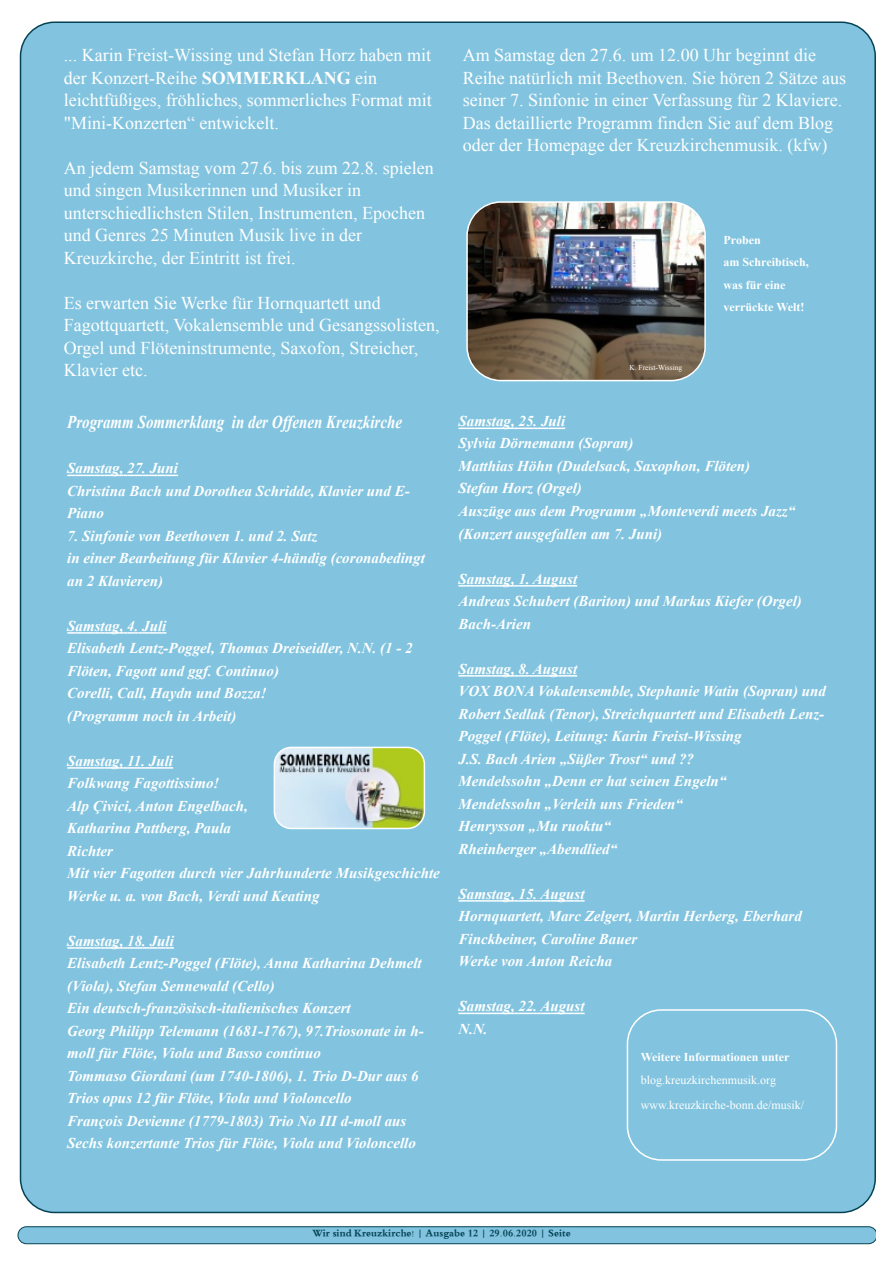
<style>
.page{position:relative;width:893px;height:1263px;background:#fff}
.page>*{position:absolute;margin:0;border:0;box-sizing:border-box;transform-origin:0 0}
.t1{font:18px/22.5px "Times New Roman";color:#fff}
.t2{font:italic 700 18px "Times New Roman";color:#fff;scale:.83 1}
.t3{font:italic 700 15px/22.5px "Times New Roman";color:#fff}
.t4{font:700 12px/22.5px "Times New Roman";color:#fff}
.t5{font:12px/25.5px "Times New Roman";color:#fff}
.t6{font:700 10.5px "Traditional Arabic";color:#054354}
.t7{font:7.5px "Times New Roman";color:#fff}
.s1{font-weight:700}
</style>
<div class="page">
<svg style="left:18px;top:1226px;width:858px;height:18px;background:#77b8d1"></svg>
<div style="left:21px;top:22px;width:854px;height:1190px;background:#82c4df;border-radius:34px"></div>
<svg style="left:67px;top:475px;width:111px;height:1px"></svg>
<svg style="left:67px;top:632px;width:99px;height:2px"></svg>
<svg style="left:67px;top:767px;width:106px;height:2px"></svg>
<svg style="left:67px;top:947px;width:107px;height:2px"></svg>
<svg style="left:458px;top:428px;width:107px;height:1px"></svg>
<svg style="left:458px;top:585px;width:119px;height:2px"></svg>
<svg style="left:458px;top:675px;width:119px;height:2px"></svg>
<svg style="left:458px;top:900px;width:127px;height:2px"></svg>
<svg style="left:458px;top:1013px;width:127px;height:1px"></svg>
<div style="left:627px;top:1009px;width:210px;height:152px;border:2px solid #fff;border-radius:34px"></div>
<img style="left:274px;top:747px;width:150px;height:81px;border-radius:17px">
<div style="left:274px;top:747px;width:151px;height:82px;border:2px solid #fff;border-radius:17px"></div>
<img style="left:467px;top:202px;width:238px;height:179px;border-radius:34px">
<div style="left:466px;top:201px;width:240px;height:180px;border:2px solid #fff;border-radius:34px"></div>
<p class="t1" style="left:64px;top:44px;width:369px">... Karin Freist-Wissing und Stefan Horz haben mit der Konzert-Reihe <span class="s1">SOMMERKLANG</span> ein leichtfüßiges, fröhliches, sommerliches Format mit "Mini-Konzerten“ entwickelt.</p>
<p class="t1" style="left:64px;top:156px;width:371px">An jedem Samstag vom 27.6. bis zum 22.8. spielen und singen Musikerinnen und Musiker in unterschiedlichsten Stilen, Instrumenten, Epochen und Genres 25 Minuten Musik live in der Kreuzkirche, der Eintritt ist frei.</p>
<p class="t1" style="left:64px;top:291px;width:377px">Es erwarten Sie Werke für Hornquartett und Fagottquartett, Vokalensemble und Gesangssolisten, Orgel und Flöteninstrumente, Saxofon, Streicher, Klavier etc.</p>
<p class="t2" style="left:67px;top:412px;width:405px">Programm Sommerklang in der Offenen Kreuzkirche</p>
<p class="t3" style="left:67px;top:457px;width:344px">Samstag, 27. Juni<br>Christina Bach und Dorothea Schridde, Klavier und E-<br>Piano</p>
<p class="t3" style="left:67px;top:524px;width:359px">7. Sinfonie von Beethoven 1. und 2. Satz<br>in einer Bearbeitung für Klavier 4-händig (coronabedingt an 2 Klavieren)</p>
<p class="t3" style="left:67px;top:614px;width:347px">Samstag, 4. Juli<br>Elisabeth Lentz-Poggel, Thomas Dreiseidler, N.N. (1 - 2<br>Flöten, Fagott und ggf. Continuo)<br>Corelli, Call, Haydn und Bozza!<br>(Programm noch in Arbeit)</p>
<p class="t3" style="left:67px;top:749px;width:374px">Samstag, 11. Juli<br>Folkwang Fagottissimo!<br>Alp Çivici, Anton Engelbach,<br>Katharina Pattberg, Paula<br>Richter<br>Mit vier Fagotten durch vier Jahrhunderte Musikgeschichte<br>Werke u. a. von Bach, Verdi und Keating</p>
<p class="t3" style="left:67px;top:929px;width:358px">Samstag, 18. Juli<br>Elisabeth Lentz-Poggel (Flöte), Anna Katharina Dehmelt (Viola), Stefan Sennewald (Cello)<br>Ein deutsch-französisch-italienisches Konzert<br>Georg Philipp Telemann (1681-1767), 97.Triosonate in h&shy;moll für Flöte, Viola und Basso continuo<br>Tommaso Giordani (um 1740-1806), 1. Trio D-Dur aus 6<br>Trios opus 12 für Flöte, Viola und Violoncello<br>François Devienne (1779-1803) Trio No III d-moll aus Sechs konzertante Trios für Flöte, Viola und Violoncello</p>
<p class="t1" style="left:463px;top:44px;width:385px">Am Samstag den 27.6. um 12.00 Uhr beginnt die Reihe natürlich mit Beethoven. Sie hören 2 Sätze aus seiner 7. Sinfonie in einer Verfassung für 2 Klaviere.<br>Das detaillierte Programm finden Sie auf dem Blog oder der Homepage der Kreuzkirchenmusik. (kfw)</p>
<p class="t7" style="left:629px;top:363px;width:55px">K. Freist-Wissing</p>
<p class="t4" style="left:724px;top:228px;width:87px">Proben<br>am Schreibtisch, was für eine verrückte Welt!</p>
<p class="t3" style="left:458px;top:410px;width:338px">Samstag, 25. Juli<br>Sylvia Dörnemann (Sopran)<br>Matthias Höhn (Dudelsack, Saxophon, Flöten)<br>Stefan Horz (Orgel)<br>Auszüge aus dem Programm „Monteverdi meets Jazz“ (Konzert ausgefallen am 7. Juni)</p>
<p class="t3" style="left:458px;top:567px;width:345px">Samstag, 1. August<br>Andreas Schubert (Bariton) und Markus Kiefer (Orgel)<br>Bach-Arien</p>
<p class="t3" style="left:458px;top:657px;width:369px">Samstag, 8. August<br>VOX BONA Vokalensemble, Stephanie Watin (Sopran) und Robert Sedlak (Tenor), Streichquartett und Elisabeth Lenz-Poggel (Flöte), Leitung: Karin Freist-Wissing<br>J.S. Bach Arien „Süßer Trost“ und ??<br>Mendelssohn „Denn er hat seinen Engeln“<br>Mendelssohn „Verleih uns Frieden“<br>Henrysson „Mu ruoktu“<br>Rheinberger „Abendlied“</p>
<p class="t3" style="left:458px;top:882px;width:345px">Samstag, 15. August<br>Hornquartett, Marc Zelgert, Martin Herberg, Eberhard<br>Finckbeiner, Caroline Bauer<br>Werke von Anton Reicha</p>
<p class="t3" style="left:458px;top:995px;width:128px">Samstag, 22. August<br>N.N.</p>
<p class="t4" style="left:641px;top:1046px;width:150px">Weitere Informationen unter</p>
<p class="t5" style="left:641px;top:1067px;width:165px">blog.kreuzkirchenmusik.org www.kreuzkirche-bonn.de/musik/</p>
<p class="t6" style="left:312px;top:1227px;width:260px">Wir sind Kreuzkirche! | Ausgabe 12 | 29.06.2020 | Seite</p>
</div>
